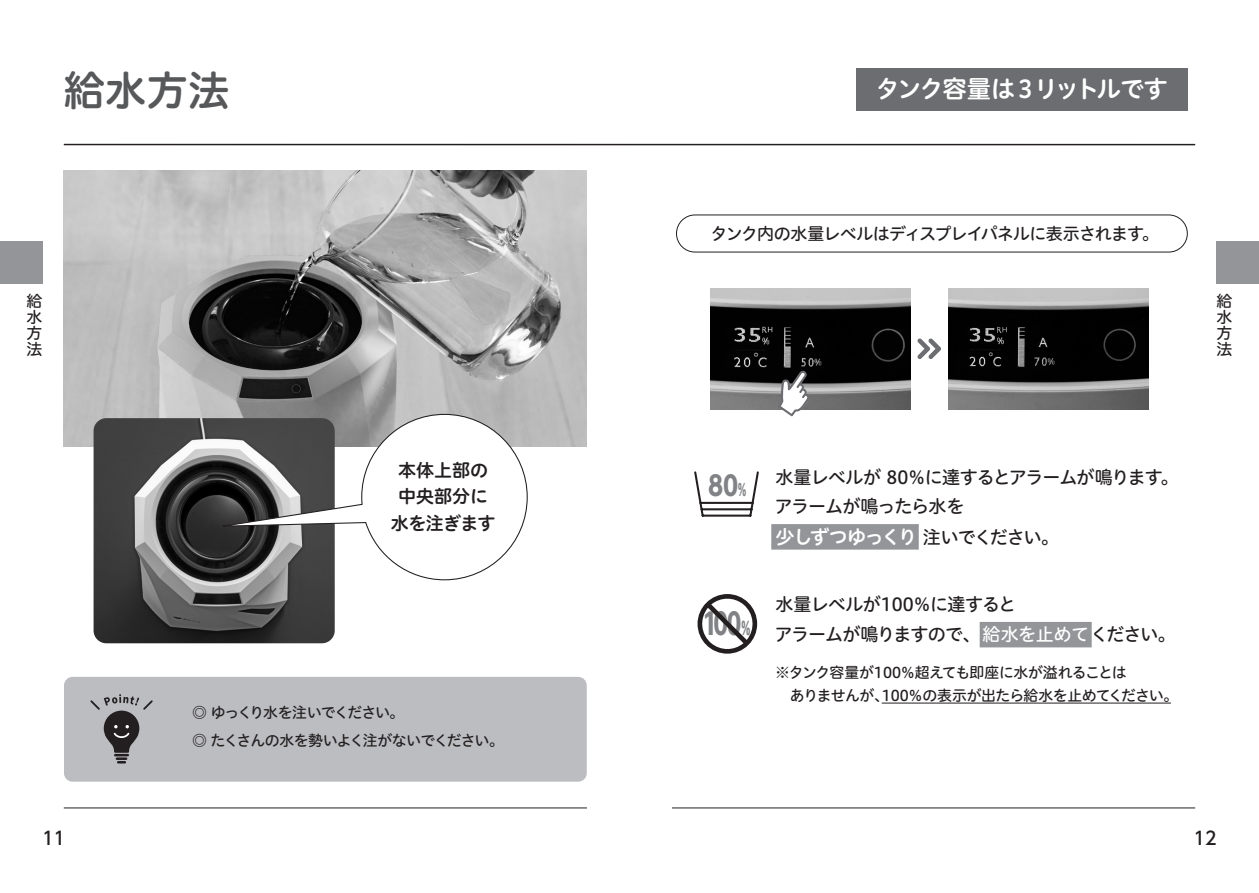
<style>
.page{position:relative;width:1259px;height:893px;background:#fff}
.page>*{position:absolute;margin:0;border:0;box-sizing:border-box;transform-origin:0 0}
.t1{font:41.4px "Hiragino UD Sans R Std W6";color:#57585a}
.t2{font:700 29.4px "UD Shin Go C Ofiz Pr 6 N";color:#808285}
.t3{font:700 26.85px "UD Shin Go C Osez Pr 6";color:#808285}
.t4{font:24.45px "Hiragino UD Sans R Std W6";letter-spacing:-.09em;color:#fff}
.t5{font:19.2px "Hiragino UD Sans R Std W6";letter-spacing:-.075em;color:#fff}
.t6{font:18px/29.7px "Hiragino UD Sans R Std W5";letter-spacing:-.05em;color:#231f20}
.t7{font:18px/26.5px "Hiragino UD Sans R Std W6";letter-spacing:-.015em;color:#231f20;text-align:center}
.t8{font:500 18px "UD Shin Go C Oniz Pr 6";color:#231f20}
.t9{font:16.95px "Hiragino UD Sans R Std W5";letter-spacing:-.055em;color:#231f20}
.t10{font:15.9px/15.9px "Hiragino UD Sans R Std W5";color:#231f20;text-align:justify}
.t11{font:14.85px/23.4px "Hiragino UD Sans R Std W5";letter-spacing:-.05em;color:#231f20}
.t12{font:14.85px "Hiragino UD Sans R Std W5";letter-spacing:-.07em;color:#231f20}
.s1{font-family:"UD Shin Go C Ofiz Pr 6 N";font-size:16.05px}
.s2{font-size:17.55px}
.s3{font-family:"Hiragino UD Sans R Std W5";font-size:18px;color:#231f20}
.s4{color:#fff}
</style>
<div class="page">
<hr style="left:64px;top:808px;width:523px;height:1px;background:#231f20">
<hr style="left:672px;top:808px;width:523px;height:1px;background:#231f20">
<hr style="left:64px;top:144px;width:1131px;height:1px;background:#231f20">
<div style="left:64px;top:677px;width:523px;height:105px;background:#bcbdc0;border-radius:9px"></div>
<svg style="left:90px;top:694px;width:63px;height:69px"></svg>
<div style="left:856px;top:68px;width:331px;height:43px;background:#6c6d70"></div>
<img style="left:64px;top:170px;width:523px;height:276px">
<img style="left:94px;top:418px;width:241px;height:225px">
<div style="left:771px;top:524px;width:147px;height:26px;background:#939598"></div>
<div style="left:979px;top:622px;width:112px;height:25px;background:#939598"></div>
<hr style="left:881px;top:703px;width:290px;height:1px;background:#231f20">
<img style="left:710px;top:288px;width:200px;height:121px">
<img style="left:948px;top:288px;width:201px;height:121px">
<div style="left:676px;top:215px;width:511px;height:37px;border:1px solid #231f20;border-radius:19px"></div>
<svg style="left:206px;top:413px;width:322px;height:168px"></svg>
<svg style="left:697px;top:594px;width:60px;height:60px"></svg>
<svg style="left:917px;top:338px;width:24px;height:21px"></svg>
<svg style="left:778px;top:370px;width:31px;height:46px"></svg>
<svg style="left:694px;top:471px;width:65px;height:46px"></svg>
<div style="left:1216px;top:241px;width:43px;height:42px;background:#939598"></div>
<div style="left:0;top:241px;width:43px;height:42px;background:#939598"></div>
<p class="t1" style="left:64px;top:58px;width:167px">給水方法</p>
<p class="t4" style="left:875px;top:71px;width:294px">タンク容量は３リットルです</p>
<p class="t9" style="left:710px;top:221px;width:450px">タンク内の水量レベルはディスプレイパネルに表示されます。</p>
<p class="t10" style="left:27px;top:293px;width:17px">給水方法</p>
<p class="t10" style="left:1216px;top:293px;width:17px">給水方法</p>
<p class="t7" style="left:391px;top:456px;width:106px">本体上部の中央部分に水を注ぎます</p>
<p class="t12" style="left:192px;top:701px;width:214px">◎ ゆっくり水を注いでください。</p>
<p class="t11" style="left:192px;top:727px;width:313px">◎ たくさんの水を勢いよく注がないでください。</p>
<p class="t3" style="left:708px;top:464px;width:40px">80<span class="s1">％</span></p>
<p class="t2" style="left:703px;top:600px;width:49px">100<span class="s2">％</span></p>
<p class="t6" style="left:774px;top:461px;width:405px">水量レベルが 80％に達するとアラームが鳴ります。アラームが鳴ったら水を</p>
<p class="t5" style="left:775px;top:522px;width:285px">少しずつゆっくり<span class="s3">注いでください。</span></p>
<p class="t6" style="left:774px;top:589px;width:403px">水量レベルが100％に達すると<br>アラームが鳴りますので、<span class="s4">給水を止めて</span>ください。</p>
<p class="t11" style="left:775px;top:659px;width:405px">※タンク容量が100％超えても即座に水が溢れることは<br>　ありませんが、100％の表示が出たら給水を止めてください。</p>
<p class="t8" style="left:43px;top:824px;width:24px">11</p>
<p class="t8" style="left:1193px;top:824px;width:24px">12</p>
</div>
